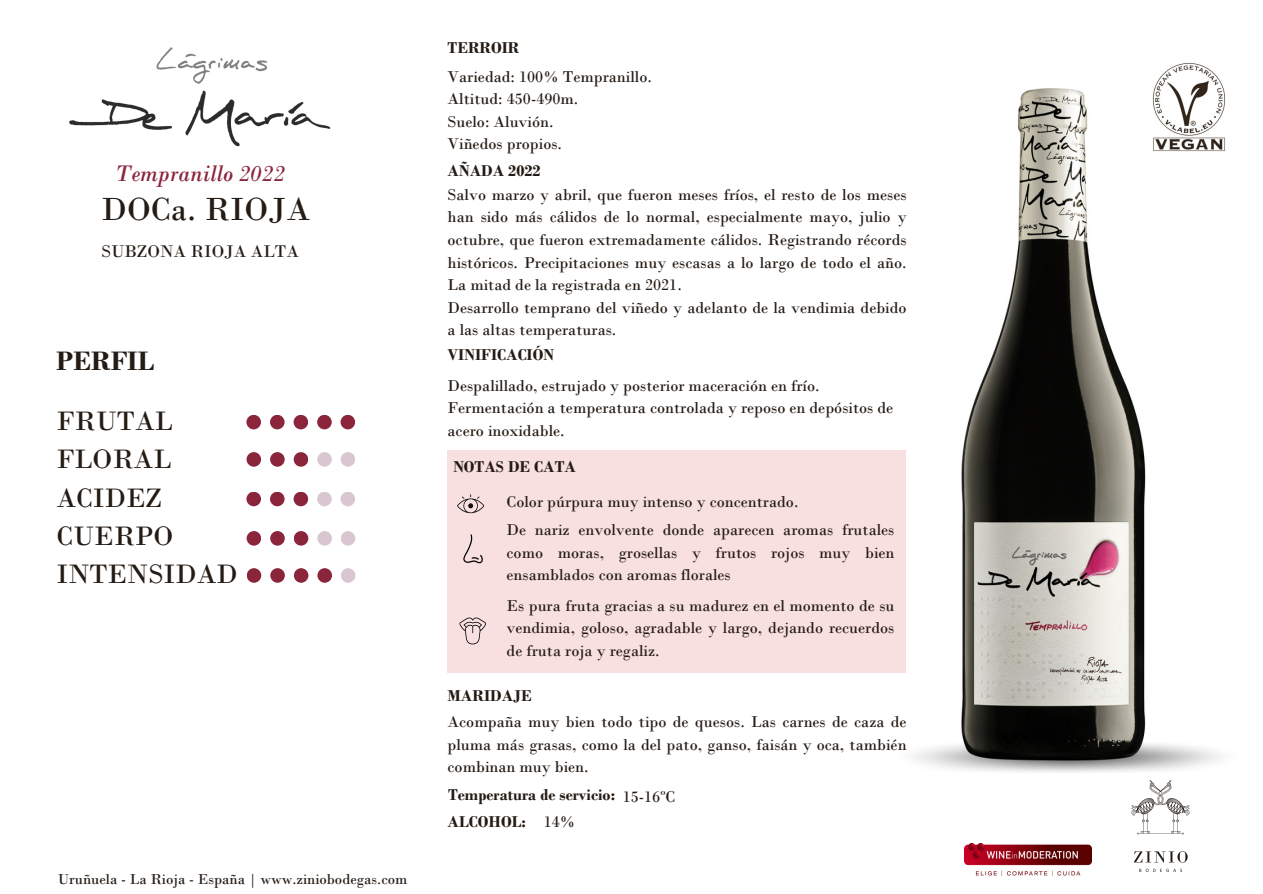
<style>
.page{position:relative;width:1263px;height:894px;background:#fff}
.page>*{position:absolute;margin:0;border:0;box-sizing:border-box;transform-origin:0 0}
.t1{font:33.6px "Bodoni";color:#241b14}
.t2{font:28.05px "Bodoni";color:#241b14}
.t3{font:700 28.05px "Bodoni";color:#241b14}
.t4{font:italic 23.7px "Bodoni";color:#8a253c}
.t5{font:17.85px "Bodoni";color:#241b14}
.t6{font:16.5px/22.5px "Bodoni";color:#241b14;text-align:justify}
.t7{font:700 16.5px "Bodoni";color:#241b14}
.t8{font:15.15px "Bodoni";color:#241b14}
</style>
<div class="page">
<div style="left:246px;top:414px;width:15px;height:15px;background:#8a253c;border-radius:50%"></div>
<div style="left:270px;top:414px;width:15px;height:15px;background:#8a253c;border-radius:50%"></div>
<div style="left:294px;top:414px;width:14px;height:15px;background:#8a253c;border-radius:50%"></div>
<div style="left:317px;top:414px;width:15px;height:15px;background:#8a253c;border-radius:50%"></div>
<div style="left:341px;top:414px;width:14px;height:15px;background:#8a253c;border-radius:50%"></div>
<div style="left:247px;top:452px;width:14px;height:14px;background:#8a253c;border-radius:50%"></div>
<div style="left:270px;top:452px;width:15px;height:14px;background:#8a253c;border-radius:50%"></div>
<div style="left:294px;top:452px;width:14px;height:14px;background:#8a253c;border-radius:50%"></div>
<div style="left:317px;top:452px;width:15px;height:14px;background:#d8c7d0;border-radius:50%"></div>
<div style="left:341px;top:452px;width:14px;height:14px;background:#d8c7d0;border-radius:50%"></div>
<div style="left:246px;top:491px;width:15px;height:15px;background:#8a253c;border-radius:50%"></div>
<div style="left:270px;top:491px;width:15px;height:15px;background:#8a253c;border-radius:50%"></div>
<div style="left:294px;top:491px;width:14px;height:15px;background:#8a253c;border-radius:50%"></div>
<div style="left:317px;top:491px;width:15px;height:15px;background:#d8c7d0;border-radius:50%"></div>
<div style="left:341px;top:491px;width:14px;height:15px;background:#d8c7d0;border-radius:50%"></div>
<div style="left:247px;top:531px;width:14px;height:14px;background:#8a253c;border-radius:50%"></div>
<div style="left:270px;top:531px;width:15px;height:14px;background:#8a253c;border-radius:50%"></div>
<div style="left:294px;top:531px;width:14px;height:14px;background:#8a253c;border-radius:50%"></div>
<div style="left:317px;top:531px;width:15px;height:14px;background:#d8c7d0;border-radius:50%"></div>
<div style="left:341px;top:531px;width:14px;height:14px;background:#d8c7d0;border-radius:50%"></div>
<div style="left:247px;top:568px;width:14px;height:14px;background:#8a253c;border-radius:50%"></div>
<div style="left:270px;top:568px;width:15px;height:14px;background:#8a253c;border-radius:50%"></div>
<div style="left:294px;top:568px;width:14px;height:14px;background:#8a253c;border-radius:50%"></div>
<div style="left:317px;top:568px;width:15px;height:14px;background:#8a253c;border-radius:50%"></div>
<div style="left:341px;top:568px;width:14px;height:14px;background:#d8c7d0;border-radius:50%"></div>
<div style="left:448px;top:450px;width:459px;height:222px;background:#f8e0e1"></div>
<svg style="left:457px;top:494px;width:27px;height:19px"></svg>
<svg style="left:463px;top:534px;width:20px;height:29px"></svg>
<svg style="left:459px;top:617px;width:27px;height:27px"></svg>
<img style="left:961px;top:88px;width:185px;height:652px">
<img style="left:914px;top:740px;width:307px;height:32px">
<img style="left:964px;top:843px;width:127px;height:32px">
<img style="left:1091px;top:757px;width:130px;height:115px">
<img style="left:1132px;top:63px;width:94px;height:105px">
<img style="left:69px;top:47px;width:262px;height:100px">
<p class="t4" style="left:115px;top:160px;width:172px">Tempranillo 2022</p>
<p class="t1" style="left:101px;top:189px;width:210px">DOCa. RIOJA</p>
<p class="t5" style="left:101px;top:240px;width:199px">SUBZONA RIOJA ALTA</p>
<p class="t3" style="left:56px;top:344px;width:100px">PERFIL</p>
<p class="t2" style="left:56px;top:404px;width:118px">FRUTAL</p>
<p class="t2" style="left:56px;top:442px;width:117px">FLORAL</p>
<p class="t2" style="left:56px;top:480px;width:107px">ACIDEZ</p>
<p class="t2" style="left:56px;top:519px;width:118px">CUERPO</p>
<p class="t2" style="left:56px;top:557px;width:183px">INTENSIDAD</p>
<p class="t8" style="left:58px;top:869px;width:351px">Uruñuela - La Rioja - España | www.ziniobodegas.com</p>
<p class="t7" style="left:448px;top:38px;width:73px">TERROIR</p>
<p class="t6" style="left:448px;top:65px;width:206px">Variedad: 100% Tempranillo.</p>
<p class="t6" style="left:448px;top:88px;width:132px">Altitud: 450-490m.</p>
<p class="t6" style="left:448px;top:110px;width:107px">Suelo: Aluvión.</p>
<p class="t6" style="left:448px;top:133px;width:116px">Viñedos propios.</p>
<p class="t7" style="left:448px;top:161px;width:95px">AÑADA 2022</p>
<p class="t6" style="left:448px;top:183px;width:461px">Salvo marzo y abril, que fueron meses fríos, el resto de los meses han sido más cálidos de lo normal, especialmente mayo, julio y octubre, que fueron extremadamente cálidos. Registrando récords históricos. Precipitaciones muy escasas a lo largo de todo el año.<br>La mitad de la registrada en 2021.</p>
<p class="t6" style="left:448px;top:296px;width:461px">Desarrollo temprano del viñedo y adelanto de la vendimia debido a las altas temperaturas.</p>
<p class="t7" style="left:448px;top:345px;width:108px">VINIFICACIÓN</p>
<p class="t6" style="left:448px;top:374px;width:373px">Despalillado, estrujado y posterior maceración en frío.</p>
<p class="t6" style="left:448px;top:397px;width:447px">Fermentación a temperatura controlada y reposo en depósitos de</p>
<p class="t6" style="left:448px;top:419px;width:119px">acero inoxidable.</p>
<p class="t7" style="left:453px;top:457px;width:124px">NOTAS DE CATA</p>
<p class="t6" style="left:507px;top:490px;width:293px">Color púrpura muy intenso y concentrado.</p>
<p class="t6" style="left:507px;top:518px;width:389px">De nariz envolvente donde aparecen aromas frutales como moras, grosellas y frutos rojos muy bien ensamblados con aromas florales</p>
<p class="t6" style="left:507px;top:594px;width:389px">Es pura fruta gracias a su madurez en el momento de su vendimia, goloso, agradable y largo, dejando recuerdos de fruta roja y regaliz.</p>
<p class="t7" style="left:448px;top:685px;width:86px">MARIDAJE</p>
<p class="t6" style="left:448px;top:710px;width:461px">Acompaña muy bien todo tipo de quesos. Las carnes de caza de pluma más grasas, como la del pato, ganso, faisán y oca, también combinan muy bien.</p>
<p class="t7" style="left:448px;top:784px;width:169px">Temperatura de servicio:</p>
<p class="t7" style="left:448px;top:812px;width:80px">ALCOHOL:</p>
<p class="t6" style="left:623px;top:785px;width:54px">15-16ºC</p>
<p class="t6" style="left:544px;top:810px;width:33px">14%</p>
</div>
